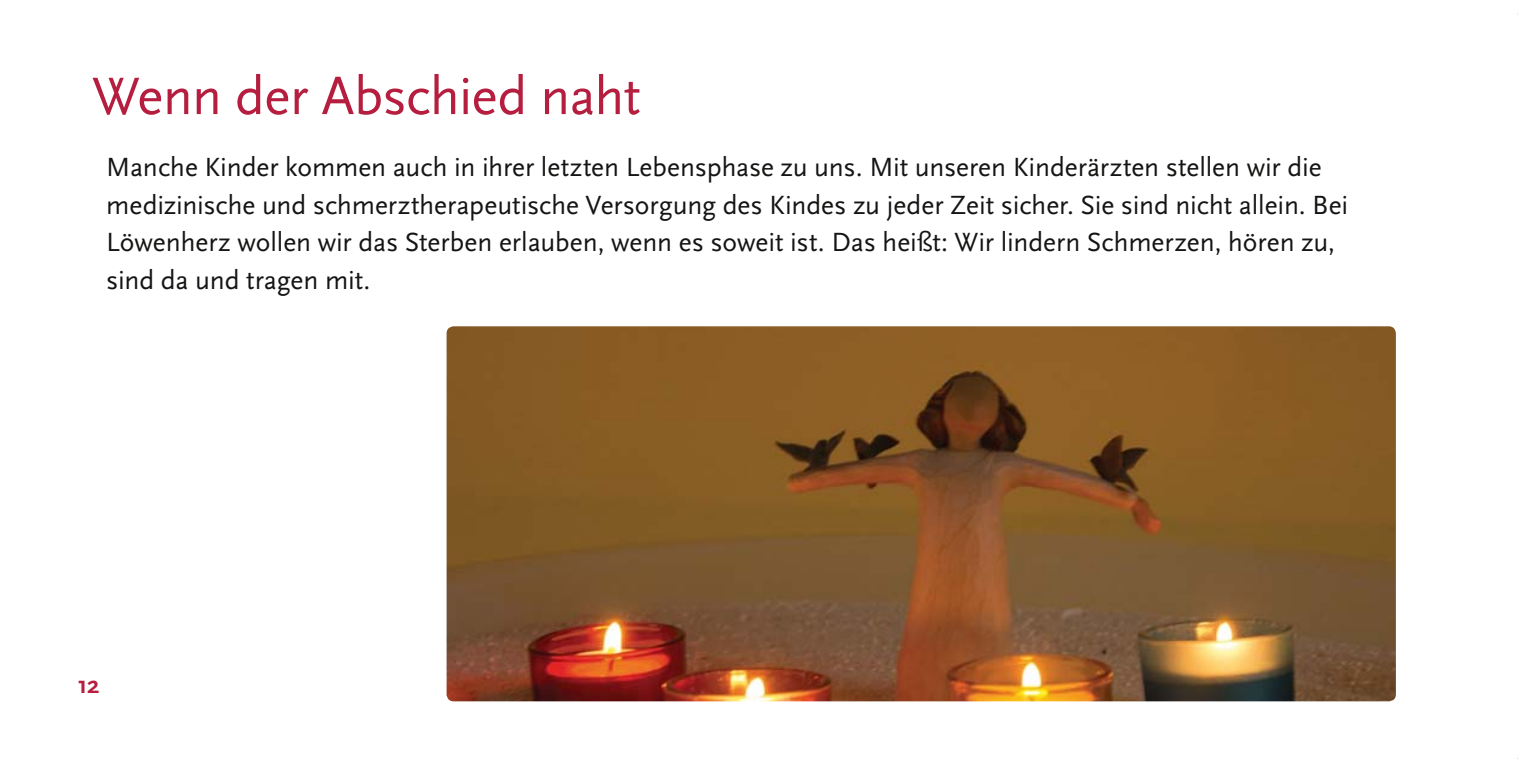
<style>
.page{position:relative;width:1518px;height:773px;background:#fff}
.page>*{position:absolute;margin:0;border:0;box-sizing:border-box;transform-origin:0 0}
.t1{font:55px "Scala Sans";letter-spacing:-.015em;color:#b61e3f}
.t2{font:27.5px/37.5px "Scala Sans";color:#151614}
.t3{font:700 25px "Scala Sans";color:#b61e3f}
</style>
<div class="page">
<img style="left:446px;top:326px;width:949px;height:375px;border-radius:7px">
<h1 class="t1" style="left:92px;top:71px;width:550px">Wenn der Abschied naht</h1>
<p class="t2" style="left:106px;top:150px;width:1243px">Manche Kinder kommen auch in ihrer letzten Lebensphase zu uns. Mit unseren Kinderärzten stellen wir die medizinische und schmerztherapeutische Versorgung des Kindes zu jeder Zeit sicher. Sie sind nicht allein. Bei Löwenherz wollen wir das Sterben erlauben, wenn es soweit ist. Das heißt: Wir lindern Schmerzen, hören zu, sind da und tragen mit.</p>
<p class="t3" style="left:78px;top:669px;width:23px">12</p>
</div>
